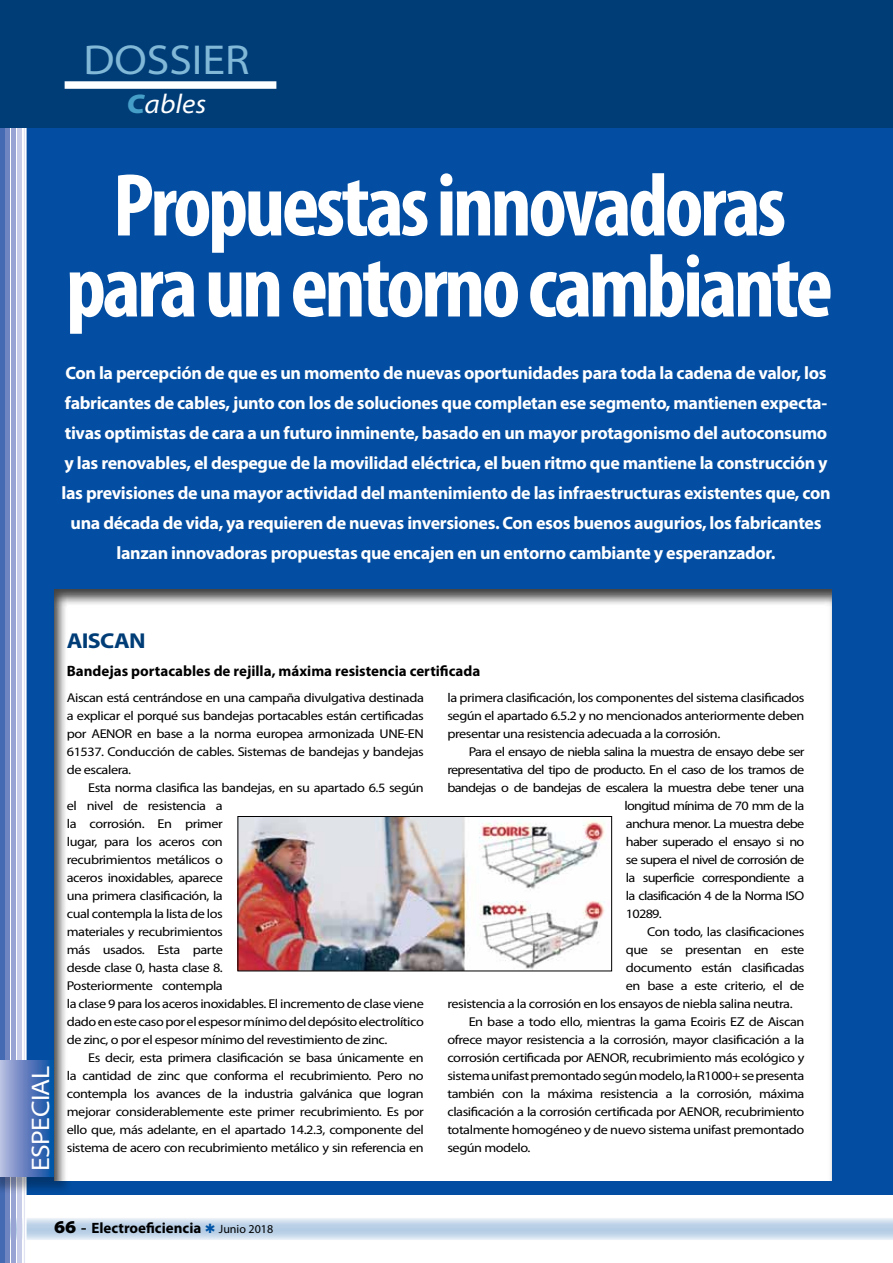
<style>
.page{position:relative;width:893px;height:1263px;background:#fff}
.page>*{position:absolute;margin:0;border:0;box-sizing:border-box;transform-origin:0 0}
.t1{font:700 condensed 90px/81px "Myriad Pro";letter-spacing:-.04em;color:#fff;text-align:center}
.t2{font:semi-expanded 42px "Myriad Pro";color:#81b8d7}
.t3{font:italic semi-expanded 27px "Myriad Pro";color:#fff}
.t4{font:semi-expanded 25.5px "Myriad Pro";letter-spacing:-.02em;color:#fff}
.t5{font:700 21.6px "Myriad Pro";letter-spacing:-.03em;color:#003d77;scale:1.11 1}
.t6{font:700 18px/30px "Myriad Pro";letter-spacing:-.02em;color:#fff;text-align:center}
.t7{font:700 15px "Myriad Pro";color:#000}
.t8{font:12.9px/18px "Myriad Pro";letter-spacing:-.03em;color:#000;text-align:justify;scale:1.11 1}
.t9{font:12.9px "Myriad Pro";letter-spacing:-.05em;color:#000;scale:1.11 1}
.s1{font-weight:900;color:#459ec7}
.s2{font-weight:900;font-stretch:semi-expanded;font-size:18px}
.s3{font-family:"Times New Roman";font-weight:400;font-size:18px}
.s4{font-weight:400;font-size:12px}
</style>
<div class="page">
<div style="left:24px;top:128px;width:869px;height:1067px;background:#034ea2"></div>
<svg style="left:4px;top:1217px;width:889px;height:23px;background:#cadbec"></svg>
<hr style="left:17px;top:0;width:4px;height:1263px;background:#c7cde8">
<hr style="left:12px;top:0;width:4px;height:1263px;background:#98a5d4">
<hr style="left:6px;top:0;width:4px;height:1263px;background:#6f85c2">
<hr style="left:0;top:0;width:4px;height:1263px;background:#436ab3">
<svg style="left:22px;top:128px;width:5px;height:1135px"></svg>
<div style="left:0;top:1062px;width:73px;height:133px;background:#000;opacity:.3"></div>
<svg style="left:0;top:1060px;width:43px;height:116px;background:#748bc5"></svg>
<div style="left:0;top:0;width:893px;height:128px;background:#003d77"></div>
<div style="left:65px;top:81px;width:211px;height:8px;background:#fff"></div>
<div style="left:43px;top:582px;width:790px;height:599px;background:#000;opacity:.75"></div>
<img style="left:240px;top:818px;width:370px;height:151px">
<div style="left:238px;top:816px;width:374px;height:155px;border:1px solid #000"></div>
<svg style="left:206px;top:1223px;width:9px;height:10px"></svg>
<h2 class="t2" style="left:83px;top:37px;width:168px">DOSSIER</h2>
<h3 class="t3" style="left:127px;top:89px;width:81px"><span class="s1">C</span>ables</h3>
<h1 class="t1" style="left:66px;top:166px;width:768px">Propuestas innovadoras para un entorno cambiante</h1>
<p class="t6" style="left:62px;top:358px;width:770px">Con la percepción de que es un momento de nuevas oportunidades para toda la cadena de valor, los fabricantes de cables, junto con los de soluciones que completan ese segmento, mantienen expecta&shy;tivas optimistas de cara a un futuro inminente, basado en un mayor protagonismo del autoconsumo y las renovables, el despegue de la movilidad eléctrica, el buen ritmo que mantiene la construcción y las previsiones de una mayor actividad del mantenimiento de las infraestructuras existentes que, con una década de vida, ya requieren de nuevas inversiones. Con esos buenos augurios, los fabricantes lanzan innovadoras propuestas que encajen en un entorno cambiante y esperanzador.</p>
<h3 class="t5" style="left:67px;top:629px;width:72px">AISCAN</h3>
<h3 class="t4" style="left:27px;top:1171px;width:107px;rotate:-90deg">ESPECIAL</h3>
<p class="t7" style="left:67px;top:662px;width:415px">Bandejas portacables de rejilla, máxima resistencia certificada</p>
<p class="t8" style="left:67px;top:689px;width:323px">Aiscan está centrándose en una campaña divulgativa destinada a explicar el porqué sus bandejas portacables están certificadas por AENOR en base a la norma europea armonizada UNE-EN 61537. Conducción de cables. Sistemas de bandejas y bandejas de escalera.</p>
<p class="t8" style="left:67px;top:779px;width:323px;text-align:left;text-indent:21px">Esta norma clasifica las bandejas, en su apartado 6.5 según el nivel de resistencia a<br>la corrosión. En primer<br>lugar, para los aceros con<br>recubrimientos metálicos o<br>aceros inoxidables, aparece<br>una primera clasificación, la<br>cual contempla la lista de los<br>materiales y recubrimientos<br>más usados. Esta parte<br>desde clase 0, hasta clase 8.<br>Posteriormente contempla<br>la clase 9 para los aceros inoxidables. El incremento de clase viene dado en este caso por el espesor mínimo del depósito electrolítico de zinc, o por el espesor mínimo del revestimiento de zinc.</p>
<p class="t8" style="left:67px;top:1049px;width:323px;text-indent:21px">Es decir, esta primera clasificación se basa únicamente en la cantidad de zinc que conforma el recubrimiento. Pero no contempla los avances de la industria galvánica que logran mejorar considerablemente este primer recubrimiento. Es por ello que, más adelante, en el apartado 14.2.3, componente del sistema de acero con recubrimiento metálico y sin referencia en</p>
<p class="t8" style="left:447px;top:689px;width:323px">la primera clasificación, los componentes del sistema clasificados según el apartado 6.5.2 y no mencionados anteriormente deben presentar una resistencia adecuada a la corrosión.</p>
<p class="t9" style="left:469px;top:745px;width:304px">Para el ensayo de niebla salina la muestra de ensayo debe ser</p>
<p class="t9" style="left:447px;top:763px;width:323px">representativa del tipo de producto. En el caso de los tramos de</p>
<p class="t9" style="left:447px;top:781px;width:323px">bandejas o de bandejas de escalera la muestra debe tener una</p>
<p class="t9" style="left:624px;top:799px;width:164px">longitud mínima de 70 mm de la</p>
<p class="t9" style="left:626px;top:817px;width:162px">anchura menor. La muestra debe</p>
<p class="t9" style="left:626px;top:835px;width:162px">haber superado el ensayo si no</p>
<p class="t9" style="left:626px;top:853px;width:162px">se supera el nivel de corrosión de</p>
<p class="t9" style="left:626px;top:871px;width:162px">la superficie correspondiente a</p>
<p class="t9" style="left:626px;top:889px;width:162px">la clasificación 4 de la Norma ISO</p>
<p class="t8" style="left:626px;top:905px;width:34px">10289.</p>
<p class="t8" style="left:647px;top:923px;width:143px">Con todo, las clasificaciones</p>
<p class="t8" style="left:626px;top:941px;width:162px">que se presentan en este</p>
<p class="t8" style="left:626px;top:959px;width:162px">documento están clasificadas</p>
<p class="t8" style="left:626px;top:977px;width:162px">en base a este criterio, el de</p>
<p class="t8" style="left:447px;top:995px;width:313px">resistencia a la corrosión en los ensayos de niebla salina neutra.</p>
<p class="t8" style="left:469px;top:1013px;width:304px">En base a todo ello, mientras la gama Ecoiris EZ de Aiscan</p>
<p class="t8" style="left:447px;top:1031px;width:323px">ofrece mayor resistencia a la corrosión, mayor clasificación a la</p>
<p class="t8" style="left:447px;top:1049px;width:323px">corrosión certificada por AENOR, recubrimiento más ecológico y</p>
<p class="t8" style="left:447px;top:1067px;width:323px">sistema unifast premontado según modelo, la R1000+ se presenta</p>
<p class="t8" style="left:447px;top:1085px;width:323px">también con la máxima resistencia a la corrosión, máxima</p>
<p class="t8" style="left:447px;top:1103px;width:323px">clasificación a la corrosión certificada por AENOR, recubrimiento</p>
<p class="t8" style="left:447px;top:1121px;width:323px">totalmente homogéneo y de nuevo sistema unifast premontado</p>
<p class="t8" style="left:447px;top:1139px;width:76px">según modelo.</p>
<p class="t7" style="left:54px;top:1219px;width:220px"><span class="s2">66</span> <span class="s3">-</span> Electroeficiencia <span class="s4">Junio 2018</span></p>
</div>
